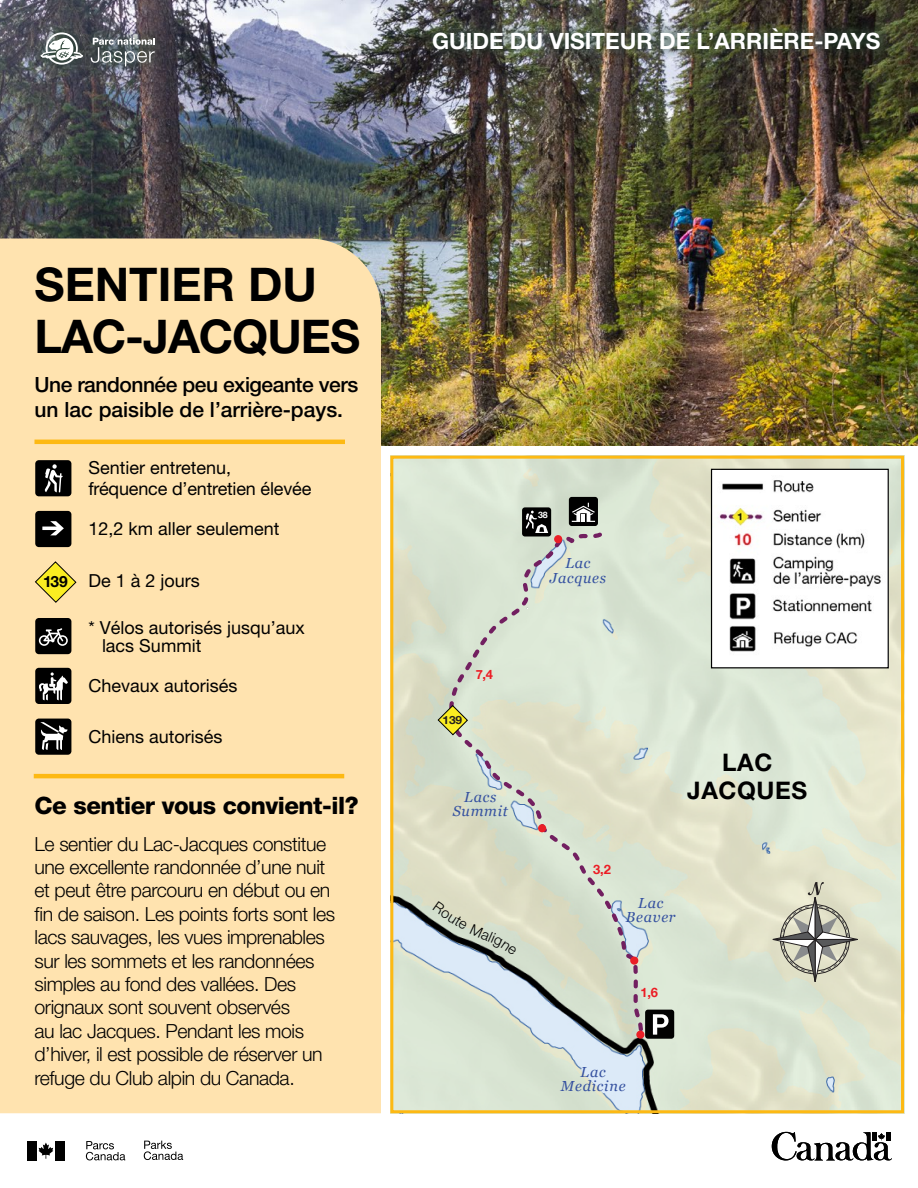
<style>
.page{position:relative;width:918px;height:1188px;background:#fff}
.page>*{position:absolute;margin:0;border:0;box-sizing:border-box;transform-origin:0 0}
.t1{font:700 46.5px/52.5px "Helvetica Neue LT Std";letter-spacing:-.02em;color:#000}
.t2{font:700 24.3px/27.5px "Helvetica Neue LT Std";letter-spacing:.025em;color:#000;text-align:center}
.t3{font:800 24px "Helvetica Neue LT Std";letter-spacing:-.02em;color:#000}
.t4{font:700 22.5px "Helvetica Neue LT Std";color:#fff}
.t5{font:500 21px/25.2px "Helvetica Neue LT Std";letter-spacing:-.02em;color:#000}
.t6{font:300 19.5px/23.4px "Helvetica Neue LT Std";letter-spacing:-.02em;color:#000}
.t7{font:18px/18px "Helvetica Neue LT Std";color:#000}
.t8{font:italic 14.55px/14.5px "Georgia";letter-spacing:.05em;color:#3551a0;text-align:center}
.t9{font:700 12.9px "Helvetica Neue LT";color:#ec1c24}
.t10{font:700 11.25px "Helvetica Neue LT";color:#231f20;scale:1.06 1}
.t11{font:700 8.85px "Helvetica Neue LT";color:#fff}
.s1{font-weight:700;font-size:15.6px}
</style>
<div class="page">
<img style="left:0;top:0;width:918px;height:446px">
<div style="left:0;top:238px;width:381px;height:875px;background:#ffe3af"></div>
<hr style="left:34px;top:440px;width:311px;height:4px;background:#fdb913">
<hr style="left:34px;top:774px;width:310px;height:4px;background:#fdb913">
<div style="left:35px;top:618px;width:36px;height:36px;background:#000;border-radius:4px"></div>
<svg style="left:39px;top:628px;width:29px;height:18px"></svg>
<div style="left:35px;top:668px;width:36px;height:36px;background:#000;border-radius:4px"></div>
<svg style="left:39px;top:672px;width:29px;height:28px"></svg>
<div style="left:35px;top:719px;width:36px;height:36px;background:#000;border-radius:4px"></div>
<svg style="left:40px;top:722px;width:28px;height:28px"></svg>
<img style="left:394px;top:460px;width:506px;height:649px">
<svg style="left:446px;top:529px;width:200px;height:510px;background:#d5dccc"></svg>
<div style="left:636px;top:1031px;width:8px;height:8px;background:#ea1f27;border-radius:50%"></div>
<div style="left:554px;top:535px;width:8px;height:8px;background:#ea1f27;border-radius:50%"></div>
<div style="left:538px;top:824px;width:8px;height:8px;background:#ea1f27;border-radius:50%"></div>
<div style="left:630px;top:957px;width:8px;height:8px;background:#ea1f27;border-radius:50%"></div>
<svg style="left:438px;top:705px;width:29px;height:30px"></svg>
<div style="left:522px;top:507px;width:29px;height:29px;background:#000;border-radius:3px"></div>
<svg style="left:526px;top:511px;width:22px;height:22px"></svg>
<div style="left:569px;top:497px;width:29px;height:29px;background:#000;border-radius:3px"></div>
<svg style="left:572px;top:503px;width:23px;height:19px"></svg>
<div style="left:645px;top:1010px;width:29px;height:29px;background:#020202;border-radius:3px"></div>
<svg style="left:653px;top:1014px;width:16px;height:21px"></svg>
<svg style="left:772px;top:882px;width:86px;height:101px;background:#c1c1af"></svg>
<svg style="left:581px;top:1064px;width:33px;height:29px"></svg>
<div style="left:390px;top:456px;width:514px;height:657px;border:3px solid #fdb913"></div>
<img style="left:713px;top:471px;width:174px;height:195px">
<div style="left:711px;top:469px;width:178px;height:199px;border:1px solid #000"></div>
<div style="left:35px;top:460px;width:36px;height:36px;background:#000;border-radius:4px"></div>
<svg style="left:44px;top:464px;width:19px;height:29px"></svg>
<div style="left:35px;top:511px;width:36px;height:36px;background:#000;border-radius:4px"></div>
<svg style="left:42px;top:521px;width:22px;height:14px"></svg>
<svg style="left:35px;top:561px;width:41px;height:42px;background:#ebd865"></svg>
<svg style="left:772px;top:1132px;width:120px;height:29px"></svg>
<div style="left:421px;top:16px;width:471px;height:45px;background:#2a4735;opacity:.88"></div>
<div style="left:29px;top:20px;width:138px;height:58px;background:#2a4735;opacity:.88"></div>
<svg style="left:91px;top:38px;width:64px;height:28px;background:#787e7f"></svg>
<svg style="left:40px;top:32px;width:43px;height:33px"></svg>
<div style="left:27px;top:1141px;width:10px;height:19px;background:#000"></div>
<div style="left:55px;top:1141px;width:10px;height:19px;background:#000"></div>
<svg style="left:38px;top:1142px;width:15px;height:17px"></svg>
<svg style="left:144px;top:1141px;width:39px;height:19px"></svg>
<svg style="left:86px;top:1141px;width:39px;height:19px"></svg>
<svg style="left:433px;top:901px;width:84px;height:55px;background:#c3cabc"></svg>
<p class="t4" style="left:432px;top:27px;width:450px">GUIDE DU VISITEUR DE L’ARRIÈRE-PAYS</p>
<h1 class="t1" style="left:34px;top:257px;width:327px">SENTIER DU<br>LAC-JACQUES</h1>
<p class="t5" style="left:34px;top:372px;width:325px">Une randonnée peu exigeante vers un lac paisible de l’arrière-pays.</p>
<p class="t7" style="left:88px;top:456px;width:224px;line-height:21.6px">Sentier entretenu, fréquence d’entretien élevée</p>
<p class="t7" style="left:88px;top:520px;width:193px">12,2 km aller seulement</p>
<p class="t7" style="left:43px;top:571px;width:158px"><span class="s1">139</span> De 1 à 2 jours</p>
<p class="t7" style="left:102px;top:618px;width:204px;text-indent:-14px">* Vélos autorisés jusqu’aux lacs Summit</p>
<p class="t7" style="left:88px;top:677px;width:151px">Chevaux autorisés</p>
<p class="t7" style="left:88px;top:727px;width:136px">Chiens autorisés</p>
<p class="t10" style="left:442px;top:713px;width:20px">139</p>
<p class="t9" style="left:476px;top:666px;width:19px">7,4</p>
<p class="t11" style="left:538px;top:509px;width:11px">38</p>
<p class="t8" style="left:550px;top:556px;width:58px">Lac<br>Jacques</p>
<p class="t8" style="left:464px;top:790px;width:34px">Lacs</p>
<p class="t3" style="left:34px;top:791px;width:325px">Ce sentier vous convient-il?</p>
<p class="t8" style="left:453px;top:804px;width:57px">Summit</p>
<p class="t6" style="left:34px;top:831px;width:302px">Le sentier du Lac-Jacques constitue une excellente randonnée d’une nuit et peut être parcouru en début ou en fin de saison. Les points forts sont les lacs sauvages, les vues imprenables sur les sommets et les randonnées simples au fond des vallées. Des orignaux sont souvent observés<br>au lac Jacques. Pendant les mois d’hiver, il est possible de réserver un refuge du Club alpin du Canada.</p>
<p class="t2" style="left:687px;top:748px;width:121px">LAC<br>JACQUES</p>
<p class="t9" style="left:593px;top:862px;width:19px">3,2</p>
<p class="t8" style="left:626px;top:896px;width:51px">Lac<br>Beaver</p>
<p class="t9" style="left:640px;top:985px;width:19px">1,6</p>
<p class="t8" style="left:561px;top:1065px;width:66px">Lac<br>Medicine</p>
</div>
